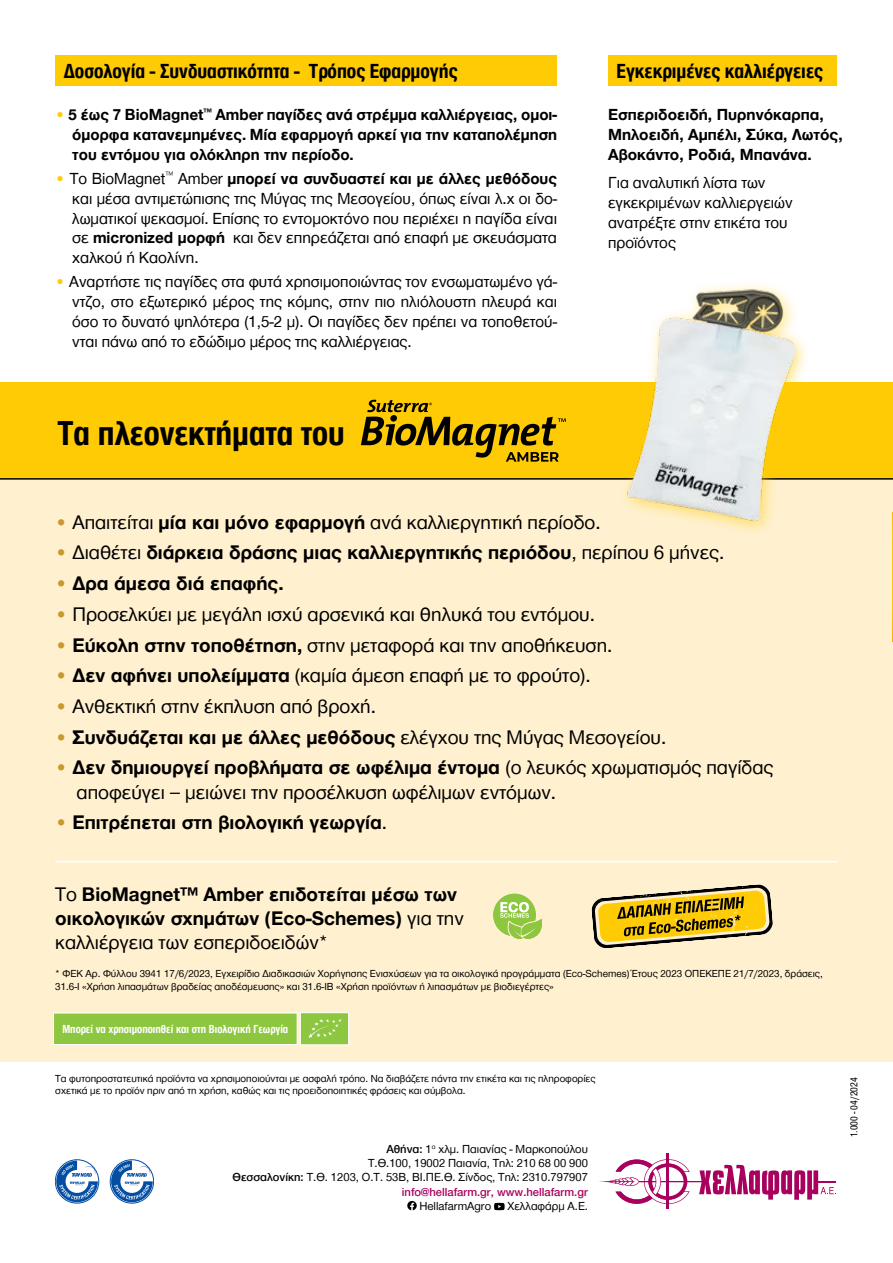
<style>
.page{position:relative;width:893px;height:1263px;background:#fff}
.page>*{position:absolute;margin:0;border:0;box-sizing:border-box;transform-origin:0 0}
.t1{font:700 35.55px "CF Helvetica Cond";color:#000}
.t2{font:700 21px "CF Helvetica Cond";color:#000}
.t3{font:20.25px/24.3px "CF Helvetica";color:#000}
.t4{font:700 20.25px/24.3px "CF Helvetica";color:#000}
.t5{font:16.5px/19.8px "CF Helvetica";color:#000;text-align:justify}
.t6{font:700 16.5px/19.8px "CF Helvetica";color:#000;text-align:justify}
.t7{font:12px/14.4px "CF Helvetica";color:#000;text-align:right}
.t8{font:700 12px "CF Helvetica Cond";color:#fff;scale:.96 1}
.t9{font:10.5px/12.6px "CF Helvetica";color:#000}
.t10{font:10.5px "CF Helvetica Cond";color:#000}
.s1{font-weight:400;color:#ffcb05}
.s2{color:#ffcb05}
.s3{font-weight:700}
.s4{color:#c89a2c}
.s5{font-weight:400;color:#c89a2c}
.s6{font-weight:400}
.s7{font-weight:500}
.s8{font-weight:500;color:#a9005d}
</style>
<div class="page">
<div style="left:0;top:383px;width:893px;height:678px;background:#fff1d0"></div>
<div style="left:0;top:383px;width:893px;height:96px;background:#ffcb05"></div>
<hr style="left:667px;top:1153px;width:2px;height:56px;background:#a9005d">
<svg style="left:699px;top:1164px;width:137px;height:36px"></svg>
<svg style="left:599px;top:1159px;width:91px;height:45px"></svg>
<hr style="left:661px;top:1181px;width:41px;height:1px;background:#a9005d">
<svg style="left:407px;top:1201px;width:10px;height:9px"></svg>
<svg style="left:494px;top:1203px;width:11px;height:7px"></svg>
<div style="left:55px;top:1160px;width:44px;height:43px;border:1px solid #034ea2;border-radius:50%"></div>
<svg style="left:56px;top:1160px;width:42px;height:42px"></svg>
<div style="left:110px;top:1160px;width:44px;height:43px;border:1px solid #034ea2;border-radius:50%"></div>
<svg style="left:111px;top:1160px;width:42px;height:42px"></svg>
<svg style="left:361px;top:400px;width:205px;height:62px"></svg>
<div style="left:55px;top:55px;width:502px;height:31px;background:#ffcb05"></div>
<div style="left:608px;top:55px;width:228px;height:31px;background:#ffcb05"></div>
<svg style="left:591px;top:884px;width:182px;height:64px"></svg>
<hr style="left:892px;top:512px;width:1px;height:30px;background:#fcc004">
<hr style="left:892px;top:535px;width:1px;height:112px;background:#dc651e;opacity:.5">
<svg style="left:493px;top:894px;width:49px;height:45px"></svg>
<hr style="left:0;top:478px;width:893px;height:2px;background:#000">
<div style="left:618px;top:280px;width:193px;height:257px;background:#ffcb05;opacity:.6"></div>
<img style="left:620px;top:283px;width:187px;height:244px">
<div style="left:300px;top:1012px;width:49px;height:33px;background:#8dc63f;border:1px solid #fff"></div>
<svg style="left:308px;top:1019px;width:34px;height:19px"></svg>
<div style="left:54px;top:1013px;width:243px;height:31px;background:#8dc63f"></div>
<div style="left:53px;top:1012px;width:245px;height:33px;border:1px solid #fff"></div>
<hr style="left:55px;top:861px;width:783px;height:1px;background:#fff">
<p class="t2" style="left:64px;top:60px;width:395px">Δοσολογία - Συνδυαστικότητα - Τρόπος Εφαρμογής</p>
<p class="t2" style="left:617px;top:60px;width:208px">Εγκεκριμένες καλλιέργειες</p>
<p class="t6" style="left:72px;top:105px;width:486px;text-indent:-17px"><span class="s1">•</span> 5 έως 7 BioMagnet<sup>™</sup> Amber παγίδες ανά στρέμμα καλλιέργειας, ομοι&shy;όμορφα κατανεμημένες. Μία εφαρμογή αρκεί για την καταπολέμηση του εντόμου για ολόκληρη την περίοδο.</p>
<p class="t5" style="left:72px;top:169px;width:486px;text-indent:-17px"><span class="s2">•</span> Το BioMagnet<sup>™</sup> Amber <span class="s3">μπορεί να συνδυαστεί και με άλλες μεθόδους </span>και μέσα αντιμετώπισης της Μύγας της Μεσογείου, όπως είναι λ.χ οι δο&shy;λωματικοί ψεκασμοί. Επίσης το εντομοκτόνο που περιέχει η παγίδα είναι σε <span class="s3">micronized μορφή</span> και δεν επηρεάζεται από επαφή με σκευάσματα χαλκού ή Καολίνη.</p>
<p class="t5" style="left:72px;top:272px;width:486px;text-indent:-17px"><span class="s2">•</span> Αναρτήστε τις παγίδες στα φυτά χρησιμοποιώντας τον ενσωματωμένο γά&shy;ντζο, στο εξωτερικό μέρος της κόμης, στην πιο ηλιόλουστη πλευρά και όσο το δυνατό ψηλότερα (1,5-2 μ). Οι παγίδες δεν πρέπει να τοποθετού&shy;νται πάνω από το εδώδιμο μέρος της καλλιέργειας.</p>
<p class="t6" style="left:608px;top:105px;width:236px;text-align:left">Εσπεριδοειδή, Πυρηνόκαρπα,<br>Μηλοειδή, Αμπέλι, Σύκα, Λωτός,<br>Αβοκάντο, Ροδιά, Μπανάνα.</p>
<p class="t5" style="left:608px;top:173px;width:186px;text-align:left">Για αναλυτική λίστα των εγκεκριμένων καλλιεργειών ανατρέξτε στην ετικέτα του προϊόντος</p>
<h1 class="t1" style="left:58px;top:414px;width:289px">Τα πλεονεκτήματα του</h1>
<p class="t3" style="left:55px;top:510px;width:547px"><span class="s4">•</span> Απαιτείται <span class="s3">μία και μόνο εφαρμογή</span> ανά καλλιεργητική περίοδο.</p>
<p class="t4" style="left:55px;top:541px;width:671px"><span class="s5">•</span> <span class="s6">Διαθέτει</span> διάρκεια δράσης μιας καλλιεργητικής περιόδου<span class="s6">, περίπου 6 μήνες.</span></p>
<p class="t4" style="left:55px;top:571px;width:230px"><span class="s5">•</span> Δρα άμεσα διά επαφής.</p>
<p class="t3" style="left:55px;top:602px;width:541px"><span class="s4">•</span> Προσελκύει με μεγάλη ισχύ αρσενικά και θηλυκά του εντόμου.</p>
<p class="t3" style="left:55px;top:633px;width:559px"><span class="s4">•</span> <span class="s3">Εύκολη στην τοποθέτηση,</span> στην μεταφορά και την αποθήκευση.</p>
<p class="t3" style="left:55px;top:663px;width:537px"><span class="s4">•</span> <span class="s3">Δεν αφήνει υπολείμματα</span> (καμία άμεση επαφή με το φρούτο).</p>
<p class="t3" style="left:55px;top:694px;width:322px"><span class="s4">•</span> Ανθεκτική στην έκπλυση από βροχή.</p>
<p class="t4" style="left:55px;top:725px;width:613px"><span class="s5">•</span> Συνδυάζεται και με άλλες μεθόδους <span class="s6">ελέγχου της Μύγας Μεσογείου.</span></p>
<p class="t3" style="left:77px;top:755px;width:698px;text-indent:-21px"><span class="s4">•</span> <span class="s3">Δεν δημιουργεί προβλήματα σε ωφέλιμα έντομα</span> (ο λευκός χρωματισμός παγίδας αποφεύγει – μειώνει την προσέλκυση ωφέλιμων εντόμων.</p>
<p class="t4" style="left:55px;top:810px;width:333px"><span class="s5">•</span> Eπιτρέπεται στη βιολογική γεωργία<span class="s6">.</span></p>
<p class="t4" style="left:55px;top:882px;width:410px"><span class="s6">Το</span> BioMagnet™ Amber επιδοτείται μέσω των οικολογικών σχημάτων (Eco-Schemes) <span class="s6">για την καλλιέργεια των εσπεριδοειδών*</span></p>
<p class="t9" style="left:55px;top:967px;width:769px">* ΦΕΚ Αρ. Φύλλου 3941 17/6/2023, Εγχειρίδιο Διαδικασιών Χορήγησης Ενισχύσεων για τα οικολογικά προγράμματα (Eco-Schemes) Έτους 2023 ΟΠΕΚΕΠΕ 21/7/2023, δράσεις,<br>31.6-Ι «Χρήση λιπασμάτων βραδείας αποδέσμευσης» και 31.6-ΙΒ «Χρήση προϊόντων ή λιπασμάτων με βιοδιεγέρτες»</p>
<p class="t8" style="left:62px;top:1022px;width:237px">Μπορεί να χρησιμοποιηθεί και στη Βιολογική Γεωργία</p>
<p class="t9" style="left:55px;top:1072px;width:542px">Τα φυτοπροστατευτικά προϊόντα να χρησιμοποιούνται με ασφαλή τρόπο. Να διαβάζετε πάντα την ετικέτα και τις πληροφορίες σχετικά με το προϊόν πριν από τη χρήση, καθώς και τις προειδοποιητικές φράσεις και σύμβολα.</p>
<p class="t7" style="left:233px;top:1141px;width:357px"><span class="s7">Αθήνα:</span> 1<sup>ο</sup> χλμ. Παιανίας - Μαρκοπούλου<br>Τ.Θ.100, 19002 Παιανία, Τηλ: 210 68 00 900<br><span class="s7">Θεσσαλονίκη:</span> Τ.Θ. 1203, Ο.Τ. 53Β, ΒΙ.ΠΕ.Θ. Σίνδος, Tηλ: 2310.797907 <span class="s8">info@hellafarm.gr, www.hellafarm.gr</span></p>
<p class="t7" style="left:419px;top:1199px;width:73px">HellafarmΑgro</p>
<p class="t7" style="left:507px;top:1199px;width:82px">Χελλαφάρμ Α.Ε.</p>
<p class="t10" style="left:848px;top:1137px;width:61px;rotate:-90deg">1.000 - 04/2024</p>
</div>
